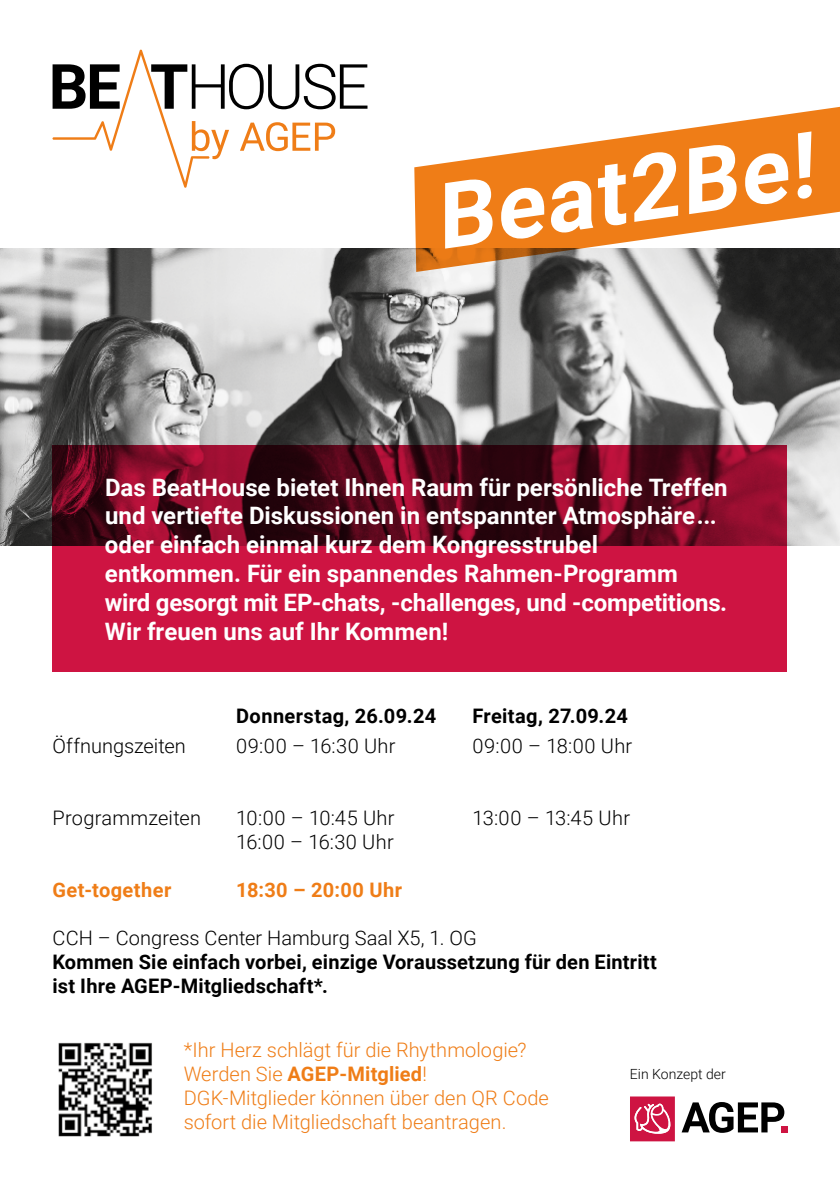
<style>
.page{position:relative;width:840px;height:1191px;background:#fff}
.page>*{position:absolute;margin:0;border:0;box-sizing:border-box;transform-origin:0 0}
.t1{font:700 24px/28.8px "Roboto";color:#fff}
.t2{font:300 20px "Roboto";letter-spacing:.005em;color:#000}
.t3{font:300 20px/24px "Roboto";color:#ef7d17}
.t4{font:700 20px/24px "Roboto";letter-spacing:.01em;color:#000}
.t5{font:700 20px "Roboto";letter-spacing:.02em;color:#ef7d17}
.t6{font:300 14px "Roboto";color:#000}
.s1{font-weight:700}
</style>
<div class="page">
<img style="left:0;top:248px;width:839px;height:298px">
<svg style="left:414px;top:107px;width:425px;height:165px"></svg>
<svg style="left:563px;top:208px;width:15px;height:14px"></svg>
<svg style="left:458px;top:190px;width:19px;height:19px"></svg>
<svg style="left:681px;top:1102px;width:103px;height:30px"></svg>
<div style="left:780px;top:1126px;width:7px;height:6px;background:#ce1442"></div>
<svg style="left:630px;top:1096px;width:44px;height:45px;background:#d73f65"></svg>
<svg style="left:52px;top:445px;width:735px;height:227px;background:#9c0e31"></svg>
<img style="left:58px;top:1042px;width:94px;height:95px">
<svg style="left:52px;top:50px;width:315px;height:138px"></svg>
<p class="t1" style="left:105px;top:472px;width:623px">Das BeatHouse bietet Ihnen Raum für persönliche Treffen und vertiefte Diskussionen in entspannter Atmosphäre... oder einfach einmal kurz dem Kongresstrubel entkommen. Für ein spannendes Rahmen-Programm wird gesorgt mit EP-chats, -challenges, und -competitions.<br>Wir freuen uns auf Ihr Kommen!</p>
<p class="t4" style="left:236px;top:703px;width:201px">Donnerstag, 26.09.24</p>
<p class="t4" style="left:472px;top:703px;width:157px">Freitag, 27.09.24</p>
<p class="t2" style="left:52px;top:731px;width:135px">Öffnungszeiten</p>
<p class="t2" style="left:236px;top:731px;width:161px">09:00 – 16:30 Uhr</p>
<p class="t2" style="left:472px;top:731px;width:161px">09:00 – 18:00 Uhr</p>
<p class="t2" style="left:52px;top:803px;width:150px">Programmzeiten</p>
<p class="t2" style="left:236px;top:803px;width:160px">10:00 – 10:45 Uhr</p>
<p class="t2" style="left:472px;top:803px;width:159px">13:00 – 13:45 Uhr</p>
<p class="t2" style="left:236px;top:827px;width:159px">16:00 – 16:30 Uhr</p>
<p class="t5" style="left:52px;top:875px;width:120px">Get-together</p>
<p class="t5" style="left:236px;top:875px;width:167px">18:30 – 20:00 Uhr</p>
<p class="t2" style="left:52px;top:923px;width:425px">CCH – Congress Center Hamburg Saal X5, 1. OG</p>
<p class="t4" style="left:52px;top:948px;width:605px">Kommen Sie einfach vorbei, einzige Voraussetzung für den Eintritt ist Ihre AGEP-Mitgliedschaft*.</p>
<p class="t3" style="left:184px;top:1037px;width:366px">*Ihr Herz schlägt für die Rhythmologie?<br>Werden Sie <span class="s1">AGEP-Mitglied</span>!<br>DGK-Mitglieder können über den QR Code sofort die Mitgliedschaft beantragen.</p>
<p class="t6" style="left:629px;top:1064px;width:97px">Ein Konzept der</p>
</div>
